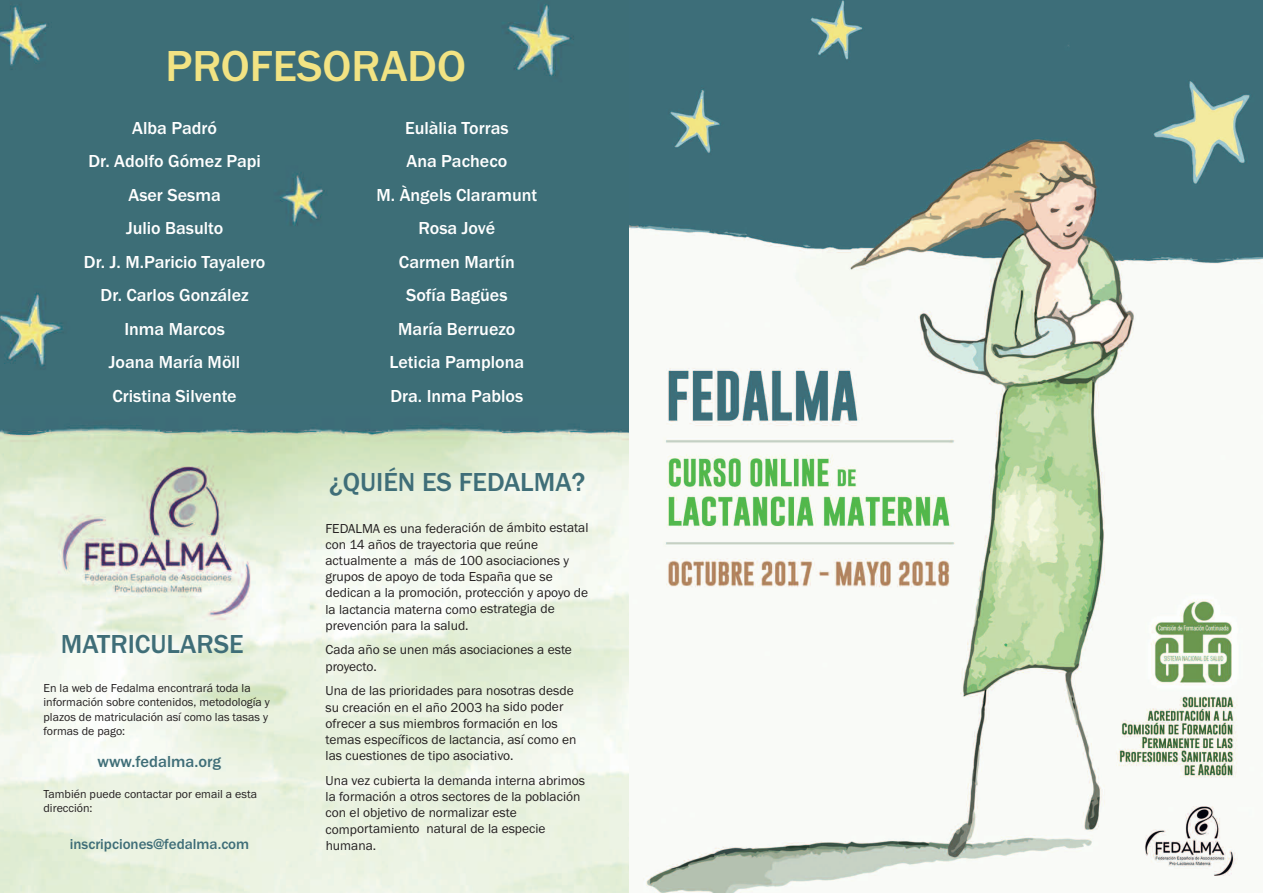
<style>
.page{position:relative;width:1263px;height:893px;background:#fff}
.page>*{position:absolute;margin:0;border:0;box-sizing:border-box;transform-origin:0 0}
.t1{font:500 45px "Franklin Gothic";color:#f2e383}
.t2{font:500 27px "Franklin Gothic";color:#3f6e78}
.t3{font:500 18px/33.5px "Franklin Gothic";color:#fff;text-align:center}
.t4{font:500 16.5px "Franklin Gothic";color:#3f6e78}
.t5{font:500 15px "Franklin Gothic";color:#3f6e78}
.t6{font:13.5px/16.2px "Franklin Gothic";color:#231f20}
.t7{font:12px/14.4px "Franklin Gothic";color:#231f20}
</style>
<div class="page">
<img style="left:628px;top:0;width:635px;height:893px">
<img style="left:0;top:0;width:628px;height:893px">
<h1 class="t1" style="left:165px;top:39px;width:302px">PROFESORADO</h1>
<h3 class="t3" style="left:84px;top:111px;width:183px">Alba Padró<br>Dr. Adolfo Gómez Papi<br>Aser Sesma<br>Julio Basulto<br>Dr. J. M.Paricio Tayalero<br>Dr. Carlos González<br>Inma Marcos<br>Joana María Möll<br>Cristina Silvente</h3>
<h3 class="t3" style="left:376px;top:111px;width:162px">Eulàlia Torras<br>Ana Pacheco<br>M. Àngels Claramunt<br>Rosa Jové<br>Carmen Martín<br>Sofía Bagües<br>María Berruezo<br>Leticia Pamplona<br>Dra. Inma Pablos</h3>
<h2 class="t2" style="left:61px;top:628px;width:184px">MATRICULARSE</h2>
<p class="t7" style="left:43px;top:680px;width:228px">En la web de Fedalma encontrará toda la información sobre contenidos, metodología y plazos de matriculación así como las tasas y formas de pago:</p>
<p class="t4" style="left:98px;top:752px;width:125px">www.fedalma.org</p>
<p class="t7" style="left:44px;top:787px;width:215px">También puede contactar por email a esta dirección:</p>
<p class="t5" style="left:70px;top:835px;width:181px">inscripciones@fedalma.com</p>
<h2 class="t2" style="left:329px;top:466px;width:258px">¿QUIÉN ES FEDALMA?</h2>
<p class="t6" style="left:325px;top:520px;width:265px">FEDALMA es una federación de ámbito estatal con 14 años de trayectoria que reúne actualmente a más de 100 asociaciones y grupos de apoyo de toda España que se dedican a la promoción, protección y apoyo de la lactancia materna como estrategia de prevención para la salud.</p>
<p class="t6" style="left:325px;top:642px;width:248px">Cada año se unen más asociaciones a este proyecto.</p>
<p class="t6" style="left:326px;top:683px;width:252px">Una de las prioridades para nosotras desde su creación en el año 2003 ha sido poder ofrecer a sus miembros formación en los temas específicos de lactancia, así como en las cuestiones de tipo asociativo.</p>
<p class="t6" style="left:326px;top:772px;width:261px">Una vez cubierta la demanda interna abrimos la formación a otros sectores de la población con el objetivo de normalizar este comportamiento natural de la especie humana.</p>
</div>
